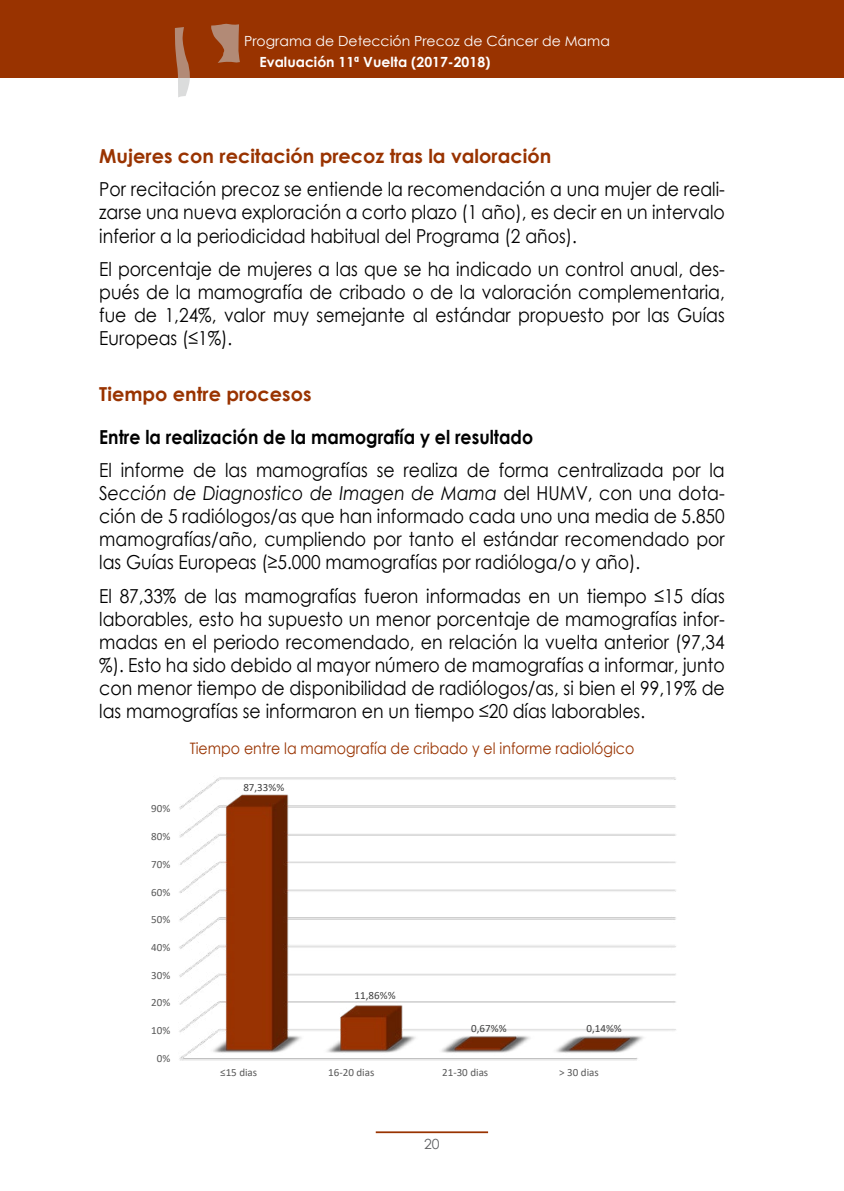
<style>
.page{position:relative;width:844px;height:1191px;background:#fff}
.page>*{position:absolute;margin:0;border:0;box-sizing:border-box;transform-origin:0 0}
.t1{font:19.25px/23.1px "Century Gothic";color:#000;text-align:justify;scale:.9 1}
.t2{font:700 19.25px "Century Gothic";color:#930}
.t3{font:700 19.25px "Century Gothic";color:#000;scale:.9 1}
.t4{font:15.75px "Century Gothic";color:#930;scale:.9 1}
.t5{font:14px "Century Gothic";color:#fff}
.t6{font:700 14px "Century Gothic";color:#fff}
.t7{font:14px "Century Gothic";color:#5f6062}
.t8{font:11.03px "Calibri";color:#595959}
.t9{font:11.03px "Calibri";color:#404040}
.s1{font-style:italic}
</style>
<div class="page">
<div style="left:0;top:0;width:843px;height:78px;background:#930"></div>
<hr style="left:375px;top:1131px;width:113px;height:2px;background:#930">
<svg style="left:175px;top:27px;width:15px;height:70px"></svg>
<svg style="left:211px;top:24px;width:29px;height:39px"></svg>
<svg style="left:179px;top:777px;width:497px;height:284px"></svg>
<p class="t5" style="left:244px;top:32px;width:367px">Programa de Detección Precoz de Cáncer de Mama</p>
<p class="t6" style="left:259px;top:52px;width:232px">Evaluación 11ª Vuelta (2017-2018)</p>
<p class="t2" style="left:99px;top:142px;width:453px">Mujeres con recitación precoz tras la valoración</p>
<p class="t1" style="left:99px;top:177px;width:696px">Por recitación precoz se entiende la recomendación a una mujer de reali&shy;zarse una nueva exploración a corto plazo (1 año), es decir en un intervalo inferior a la periodicidad habitual del Programa (2 años).</p>
<p class="t1" style="left:99px;top:257px;width:696px">El porcentaje de mujeres a las que se ha indicado un control anual, des&shy;pués de la mamografía de cribado o de la valoración complementaria, fue de 1,24%, valor muy semejante al estándar propuesto por las Guías Europeas (≤1%).</p>
<p class="t2" style="left:99px;top:379px;width:214px">Tiempo entre procesos</p>
<p class="t3" style="left:99px;top:422px;width:483px">Entre la realización de la mamografía y el resultado</p>
<p class="t1" style="left:99px;top:458px;width:696px">El informe de las mamografías se realiza de forma centralizada por la S<span class="s1">ección de Diagnostico de Imagen de Mama</span> del HUMV, con una dota&shy;ción de 5 radiólogos/as que han informado cada uno una media de 5.850 mamografías/año, cumpliendo por tanto el estándar recomendado por las Guías Europeas (≥5.000 mamografías por radióloga/o y año).</p>
<p class="t1" style="left:99px;top:584px;width:696px">El 87,33% de las mamografías fueron informadas en un tiempo ≤15 días laborables, esto ha supuesto un menor porcentaje de mamografías infor&shy;madas en el periodo recomendado, en relación la vuelta anterior (97,34 %). Esto ha sido debido al mayor número de mamografías a informar, junto con menor tiempo de disponibilidad de radiólogos/as, si bien el 99,19% de las mamografías se informaron en un tiempo ≤20 días laborables.</p>
<p class="t4" style="left:190px;top:737px;width:495px">Tiempo entre la mamografía de cribado y el informe radiológico</p>
<p class="t8" style="left:151px;top:801px;width:21px">90%</p>
<p class="t8" style="left:151px;top:829px;width:21px">80%</p>
<p class="t8" style="left:151px;top:856px;width:21px">70%</p>
<p class="t8" style="left:151px;top:884px;width:21px">60%</p>
<p class="t8" style="left:151px;top:912px;width:21px">50%</p>
<p class="t8" style="left:151px;top:939px;width:21px">40%</p>
<p class="t8" style="left:151px;top:967px;width:21px">30%</p>
<p class="t8" style="left:151px;top:995px;width:21px">20%</p>
<p class="t8" style="left:151px;top:1022px;width:21px">10%</p>
<p class="t8" style="left:157px;top:1050px;width:15px">0%</p>
<p class="t9" style="left:243px;top:780px;width:42px">87,33%%</p>
<p class="t9" style="left:354px;top:988px;width:42px">11,86%%</p>
<p class="t9" style="left:471px;top:1020px;width:37px">0,67%%</p>
<p class="t9" style="left:586px;top:1020px;width:37px">0,14%%</p>
<p class="t8" style="left:220px;top:1064px;width:38px">≤15 dias</p>
<p class="t8" style="left:328px;top:1064px;width:48px">16-20 dias</p>
<p class="t8" style="left:442px;top:1064px;width:48px">21-30 dias</p>
<p class="t8" style="left:559px;top:1064px;width:41px">&gt; 30 dias</p>
<p class="t7" style="left:424px;top:1133px;width:17px">20</p>
</div>
